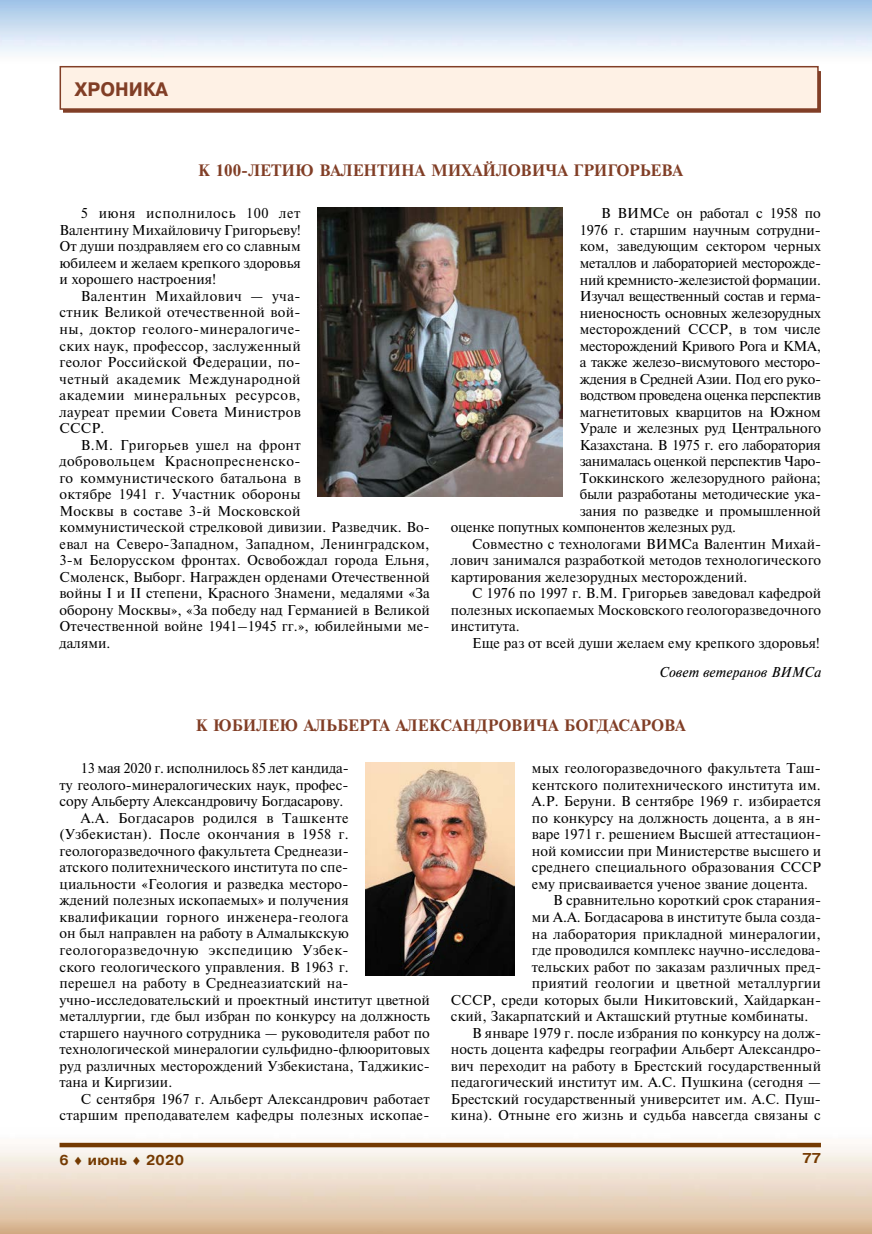
<style>
.page{position:relative;width:872px;height:1234px;background:#fff}
.page>*{position:absolute;margin:0;border:0;box-sizing:border-box;transform-origin:0 0}
.t1{font:700 19.5px "Pragmatica C";color:#813e26;scale:.95 1}
.t2{font:700 16.5px "Newton C";letter-spacing:.005em;color:#813e26}
.t3{font:14.25px/16.5px "Newton C";letter-spacing:.005em;color:#000;text-align:justify}
.t4{font:14.25px/16.5px "Newton C";letter-spacing:.025em;color:#000}
.t5{font:14.25px "Newton C";letter-spacing:-.02em;color:#000}
.t6{font:14.25px "Newton C";letter-spacing:-.015em;color:#000}
.t7{font:14.25px "Newton C";letter-spacing:.035em;color:#000}
.t8{font:14.25px "Newton C";letter-spacing:-.025em;color:#000}
.t9{font:14.25px "Newton C";letter-spacing:.03em;color:#000}
.t10{font:italic 14.25px "Newton C";letter-spacing:.005em;color:#000}
.t11{font:700 14.25px "Pragmatica C";letter-spacing:.025em;color:#753a02}
</style>
<div class="page">
<img style="left:26px;top:1142px;width:846px;height:91px">
<svg style="left:60px;top:1142px;width:761px;height:4px;background:#906033"></svg>
<svg style="left:63px;top:71px;width:758px;height:42px;background:#8c4f39"></svg>
<div style="left:60px;top:66px;width:758px;height:44px;background:#fef1e5;border:2px solid #813e26"></div>
<img style="left:318px;top:207px;width:245px;height:289px">
<img style="left:365px;top:762px;width:150px;height:212px">
<h1 class="t1" style="left:75px;top:78px;width:100px">ХРОНИКА</h1>
<p class="t2" style="left:198px;top:161px;width:486px">К 100-ЛЕТИЮ ВАЛЕНТИНА МИХАЙЛОВИЧА ГРИГОРЬЕВА</p>
<p class="t3" style="left:60px;top:205px;width:243px;text-indent:21px">5 июня исполнилось 100 лет Валентину Михайловичу Григорьеву!<br>От души поздравляем его со славным юбилеем и желаем крепкого здоровья и хорошего настроения!</p>
<p class="t4" style="left:60px;top:288px;width:243px;text-indent:21px">Валентин Михайлович — уча&shy;стник Великой отечественной вой&shy;ны, доктор геолого-минералогиче&shy;ских наук, профессор, заслуженный геолог Российской Федерации, по&shy;четный академик Международной академии минеральных ресурсов, лауреат премии Совета Министров<br>СССР.</p>
<p class="t3" style="left:60px;top:436px;width:372px;text-align:left;text-indent:21px">В.М. Григорьев ушел на фронт<br>добровольцем Краснопресненско-<br>го коммунистического батальона в<br>октябре 1941 г. Участник обороны<br>Москвы в составе 3-й Московской<br>коммунистической стрелковой дивизии. Разведчик. Во&shy;евал на Северо-Западном, Западном, Ленинградском, 3-м Белорусском фронтах. Освобождал города Ельня, Смоленск, Выборг. Награжден орденами Отечественной войны I и II степени, Красного Знамени, медалями «За оборону Москвы», «За победу над Германией в Великой Отечественной войне 1941–1945 гг.», юбилейными ме&shy;далями.</p>
<p class="t3" style="left:601px;top:205px;width:221px">В ВИМСе он работал с 1958 по</p>
<p class="t3" style="left:580px;top:222px;width:242px">1976 г. старшим научным сотрудни-</p>
<p class="t3" style="left:580px;top:238px;width:242px">ком, заведующим сектором черных</p>
<p class="t5" style="left:580px;top:255px;width:243px">металлов и лабораторией месторожде-</p>
<p class="t5" style="left:580px;top:272px;width:242px">ний кремнисто-железистой формации.</p>
<p class="t5" style="left:580px;top:288px;width:243px">Изучал вещественный состав и герма-</p>
<p class="t6" style="left:580px;top:305px;width:242px">ниеносность основных железорудных</p>
<p class="t3" style="left:580px;top:321px;width:242px">месторождений СССР, в том числе</p>
<p class="t5" style="left:580px;top:338px;width:243px">месторождений Кривого Рога и КМА,</p>
<p class="t6" style="left:580px;top:354px;width:242px">а также железо-висмутового месторо-</p>
<p class="t5" style="left:580px;top:371px;width:243px">ждения в Средней Азии. Под его руко-</p>
<p class="t8" style="left:580px;top:387px;width:243px">водством проведена оценка перспектив</p>
<p class="t3" style="left:580px;top:403px;width:242px">магнетитовых кварцитов на Южном</p>
<p class="t3" style="left:580px;top:420px;width:243px">Урале и железных руд Центрального</p>
<p class="t6" style="left:580px;top:437px;width:242px">Казахстана. В 1975 г. его лаборатория</p>
<p class="t5" style="left:580px;top:453px;width:243px">занималась оценкой перспектив Чаро-</p>
<p class="t3" style="left:580px;top:469px;width:243px">Токкинского железорудного района;</p>
<p class="t3" style="left:580px;top:486px;width:243px">были разработаны методические ука-</p>
<p class="t3" style="left:580px;top:502px;width:242px">зания по разведке и промышленной</p>
<p class="t5" style="left:451px;top:519px;width:286px">оценке попутных компонентов железных руд.</p>
<p class="t3" style="left:472px;top:535px;width:350px">Совместно с технологами ВИМСа Валентин Михай-</p>
<p class="t3" style="left:451px;top:552px;width:372px">лович занимался разработкой методов технологического</p>
<p class="t3" style="left:451px;top:568px;width:298px">картирования железорудных месторождений.</p>
<p class="t3" style="left:472px;top:585px;width:350px">С 1976 по 1997 г. В.М. Григорьев заведовал кафедрой</p>
<p class="t3" style="left:451px;top:601px;width:372px">полезных ископаемых Московского геологоразведочного</p>
<p class="t3" style="left:451px;top:618px;width:70px">института.</p>
<p class="t3" style="left:472px;top:634px;width:349px">Еще раз от всей души желаем ему крепкого здоровья!</p>
<p class="t10" style="left:659px;top:664px;width:164px">Совет ветеранов ВИМСа</p>
<p class="t2" style="left:196px;top:716px;width:491px">К ЮБИЛЕЮ АЛЬБЕРТА АЛЕКСАНДРОВИЧА БОГДАСАРОВА</p>
<p class="t3" style="left:81px;top:760px;width:269px">13 мая 2020 г. исполнилось 85 лет кандида-</p>
<p class="t3" style="left:60px;top:776px;width:290px">ту геолого-минералогических наук, профес-</p>
<p class="t3" style="left:60px;top:793px;width:285px">сору Альберту Александровичу Богдасарову.</p>
<p class="t9" style="left:81px;top:810px;width:269px">А.А. Богдасаров родился в Ташкенте</p>
<p class="t3" style="left:60px;top:826px;width:290px">(Узбекистан). После окончания в 1958 г.</p>
<p class="t3" style="left:60px;top:842px;width:291px">геологоразведочного факультета Среднеази-</p>
<p class="t3" style="left:60px;top:859px;width:290px">атского политехнического института по спе-</p>
<p class="t3" style="left:60px;top:875px;width:290px">циальности «Геология и разведка месторо-</p>
<p class="t3" style="left:60px;top:892px;width:291px">ждений полезных ископаемых» и получения</p>
<p class="t4" style="left:60px;top:908px;width:290px">квалификации горного инженера-геолога</p>
<p class="t3" style="left:60px;top:925px;width:291px">он был направлен на работу в Алмалыкскую</p>
<p class="t7" style="left:60px;top:942px;width:290px">геологоразведочную экспедицию Узбек-</p>
<p class="t3" style="left:60px;top:958px;width:291px">ского геологического управления. В 1963 г.</p>
<p class="t3" style="left:60px;top:974px;width:290px">перешел на работу в Среднеазиатский на-</p>
<p class="t3" style="left:60px;top:991px;width:372px">учно-исследовательский и проектный институт цветной</p>
<p class="t3" style="left:60px;top:1007px;width:372px">металлургии, где был избран по конкурсу на должность</p>
<p class="t3" style="left:60px;top:1024px;width:372px">старшего научного сотрудника — руководителя работ по</p>
<p class="t3" style="left:60px;top:1040px;width:372px">технологической минералогии сульфидно-флюоритовых</p>
<p class="t3" style="left:60px;top:1057px;width:372px">руд различных месторождений Узбекистана, Таджикис-</p>
<p class="t3" style="left:60px;top:1073px;width:114px">тана и Киргизии.</p>
<p class="t3" style="left:81px;top:1090px;width:350px">С сентября 1967 г. Альберт Александрович работает</p>
<p class="t3" style="left:60px;top:1106px;width:371px">старшим преподавателем кафедры полезных ископае-</p>
<p class="t3" style="left:532px;top:760px;width:290px">мых геологоразведочного факультета Таш-</p>
<p class="t3" style="left:532px;top:776px;width:290px">кентского политехнического института им.</p>
<p class="t3" style="left:532px;top:793px;width:291px">А.Р. Беруни. В сентябре 1969 г. избирается</p>
<p class="t3" style="left:532px;top:809px;width:290px">по конкурсу на должность доцента, а в ян-</p>
<p class="t3" style="left:532px;top:826px;width:291px">варе 1971 г. решением Высшей аттестацион-</p>
<p class="t3" style="left:532px;top:842px;width:291px">ной комиссии при Министерстве высшего и</p>
<p class="t3" style="left:532px;top:859px;width:290px">среднего специального образования СССР</p>
<p class="t3" style="left:532px;top:875px;width:277px">ему присваивается ученое звание доцента.</p>
<p class="t3" style="left:553px;top:892px;width:269px">В сравнительно короткий срок старания-</p>
<p class="t3" style="left:532px;top:908px;width:291px">ми А.А. Богдасарова в институте была созда-</p>
<p class="t3" style="left:532px;top:925px;width:290px">на лаборатория прикладной минералогии,</p>
<p class="t3" style="left:532px;top:941px;width:290px">где проводился комплекс научно-исследова-</p>
<p class="t3" style="left:532px;top:958px;width:291px">тельских работ по заказам различных пред-</p>
<p class="t3" style="left:532px;top:974px;width:290px">приятий геологии и цветной металлургии</p>
<p class="t3" style="left:451px;top:991px;width:371px">СССР, среди которых были Никитовский, Хайдаркан-</p>
<p class="t3" style="left:451px;top:1007px;width:359px">ский, Закарпатский и Акташский ртутные комбинаты.</p>
<p class="t3" style="left:472px;top:1024px;width:350px">В январе 1979 г. после избрания по конкурсу на долж-</p>
<p class="t3" style="left:451px;top:1040px;width:372px">ность доцента кафедры географии Альберт Александро-</p>
<p class="t3" style="left:451px;top:1057px;width:372px">вич переходит на работу в Брестский государственный</p>
<p class="t3" style="left:451px;top:1073px;width:371px">педагогический институт им. А.С. Пушкина (сегодня —</p>
<p class="t3" style="left:451px;top:1090px;width:371px">Брестский государственный университет им. А.С. Пуш-</p>
<p class="t3" style="left:451px;top:1106px;width:371px">кина). Отныне его жизнь и судьба навсегда связаны с</p>
<p class="t11" style="left:60px;top:1151px;width:126px">6 ♦ июнь ♦ 2020</p>
<p class="t11" style="left:802px;top:1150px;width:20px">77</p>
</div>
